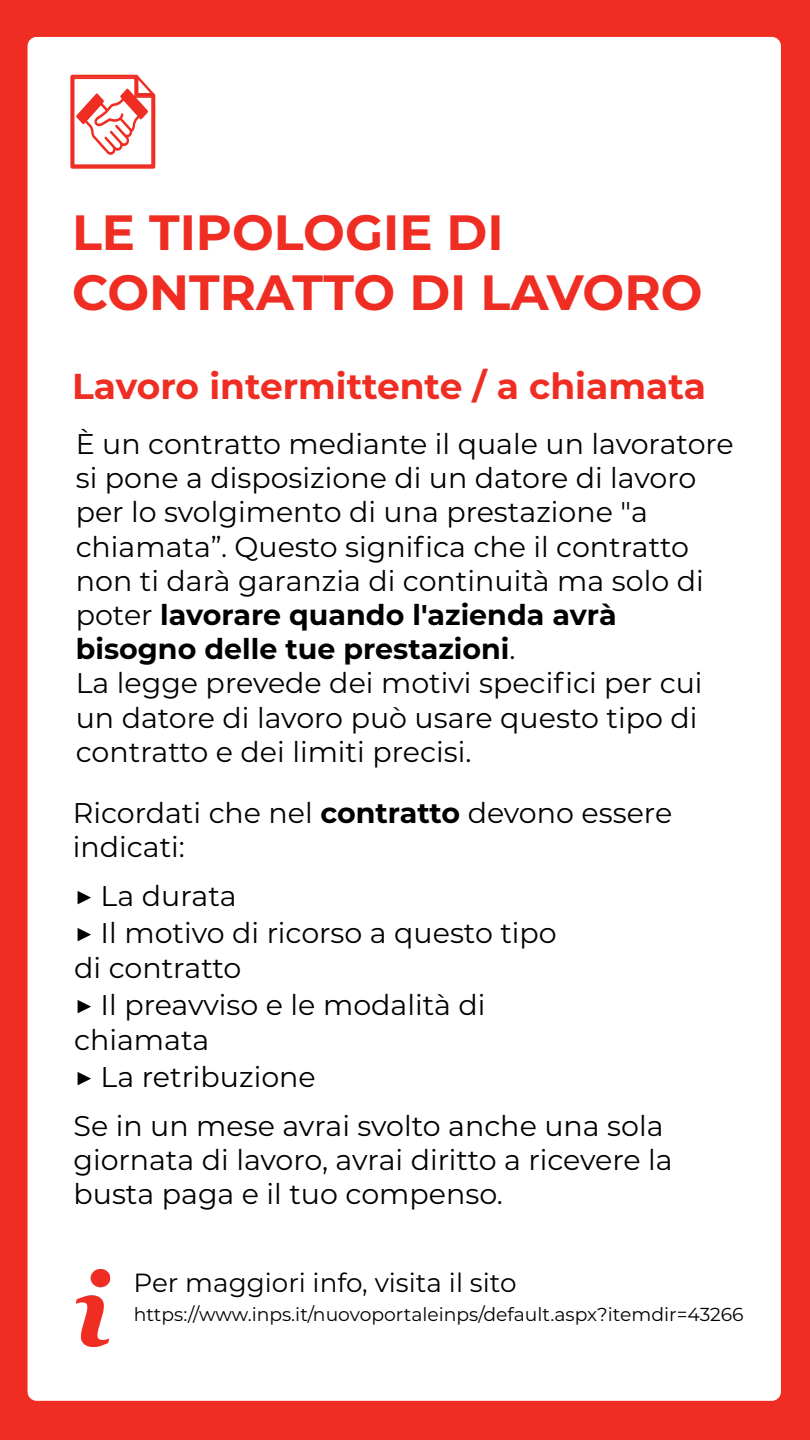
<style>
.page{position:relative;width:810px;height:1440px;background:#ef2d22}
.page>*{position:absolute;margin:0;border:0;box-sizing:border-box;transform-origin:0 0}
.t1{font:700 49.5px/59.4px "Montserrat";color:#ef2d22}
.t2{font:700 36px "Montserrat";color:#ef2d22}
.t3{font:28.5px/34.2px "Montserrat";color:#000}
.t4{font:26.25px "Montserrat";color:#000}
.t5{font:18.75px "Montserrat";color:#000}
.s1{font-weight:700}
.s2{font-size:31.5px}
</style>
<div class="page">
<div style="left:28px;top:37px;width:753px;height:1364px;background:#fff;border-radius:9px"></div>
<svg style="left:70px;top:74px;width:86px;height:95px"></svg>
<img style="left:75px;top:1270px;width:36px;height:77px">
<h1 class="t1" style="left:72px;top:200px;width:632px">LE TIPOLOGIE DI<br>CONTRATTO DI LAVORO</h1>
<p class="t2" style="left:72px;top:361px;width:636px">Lavoro intermittente / a chiamata</p>
<p class="t3" style="left:76px;top:426px;width:660px">È un contratto mediante il quale un lavoratore si pone a disposizione di un datore di lavoro per lo svolgimento di una prestazione "a chiamata”. Questo significa che il contratto non ti darà garanzia di continuità ma solo di poter <span class="s1">lavorare quando l'azienda avrà bisogno delle tue prestazioni</span>.<br>La legge prevede dei motivi specifici per cui un datore di lavoro può usare questo tipo di contratto e dei limiti precisi.</p>
<p class="t3" style="left:73px;top:794px;width:601px">Ricordati che nel <span class="s1">contratto</span> devono essere indicati:</p>
<p class="t3" style="left:74px;top:875px;width:484px;line-height:37.8px"><span class="s2">▶</span> La durata<br><span class="s2">▶</span> Il motivo di ricorso a questo tipo</p>
<p class="t3" style="left:74px;top:947px;width:413px;line-height:37.8px">di contratto<br><span class="s2">▶</span> Il preavviso e le modalità di</p>
<p class="t3" style="left:74px;top:1019px;width:243px;line-height:37.8px">chiamata<br><span class="s2">▶</span> La retribuzione</p>
<p class="t3" style="left:73px;top:1108px;width:601px">Se in un mese avrai svolto anche una sola giornata di lavoro, avrai diritto a ricevere la busta paga e il tuo compenso.</p>
<p class="t4" style="left:134px;top:1265px;width:385px">Per maggiori info, visita il sito</p>
<p class="t5" style="left:134px;top:1302px;width:611px">https://www.inps.it/nuovoportaleinps/default.aspx?itemdir=43266</p>
</div>
